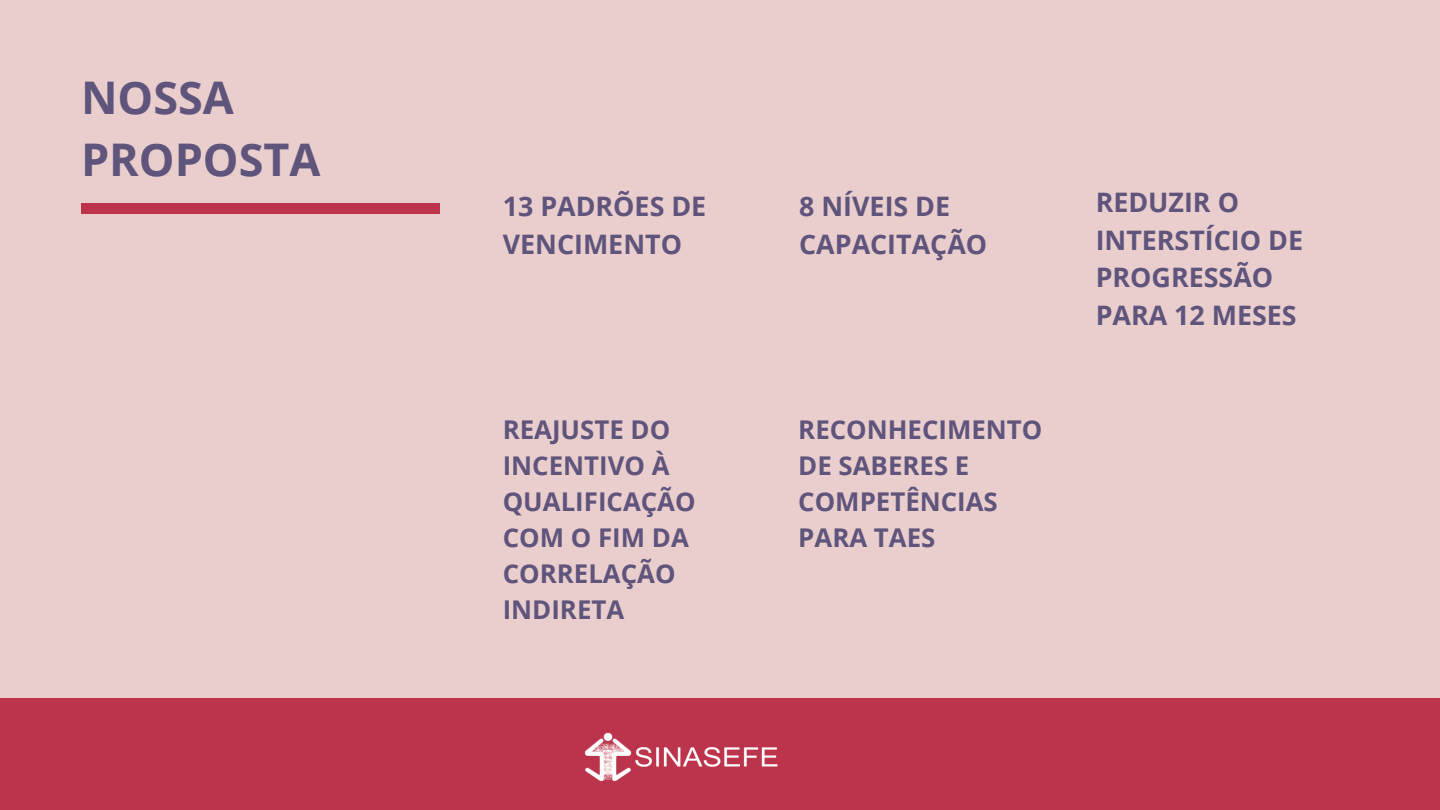
<style>
.page{position:relative;width:1440px;height:810px;background:#eacece}
.page>*{position:absolute;margin:0;border:0;box-sizing:border-box;transform-origin:0 0}
.t1{font:700 45px/62.1px "Open Sans";color:#5f547b}
.t2{font:700 26.8px/37.5px "Open Sans";color:#5f547b}
.t3{font:700 25.8px/36px "Open Sans";color:#5f547b}
</style>
<div class="page">
<div style="left:0;top:698px;width:1440px;height:112px;background:#bc344b"></div>
<div style="left:81px;top:203px;width:359px;height:11px;background:#bc344b"></div>
<img style="left:584px;top:732px;width:194px;height:49px">
<p class="t1" style="left:81px;top:65px;width:241px">NOSSA<br>PROPOSTA</p>
<p class="t2" style="left:503px;top:187px;width:205px">13 PADRÕES DE<br>VENCIMENTO</p>
<p class="t2" style="left:799px;top:187px;width:189px">8 NÍVEIS DE<br>CAPACITAÇÃO</p>
<p class="t2" style="left:1096px;top:183px;width:209px">REDUZIR O<br>INTERSTÍCIO DE<br>PROGRESSÃO<br>PARA 12 MESES</p>
<p class="t3" style="left:503px;top:411px;width:194px">REAJUSTE DO<br>INCENTIVO À<br>QUALIFICAÇÃO<br>COM O FIM DA<br>CORRELAÇÃO<br>INDIRETA</p>
<p class="t3" style="left:798px;top:411px;width:246px">RECONHECIMENTO<br>DE SABERES E<br>COMPETÊNCIAS<br>PARA TAES</p>
</div>
